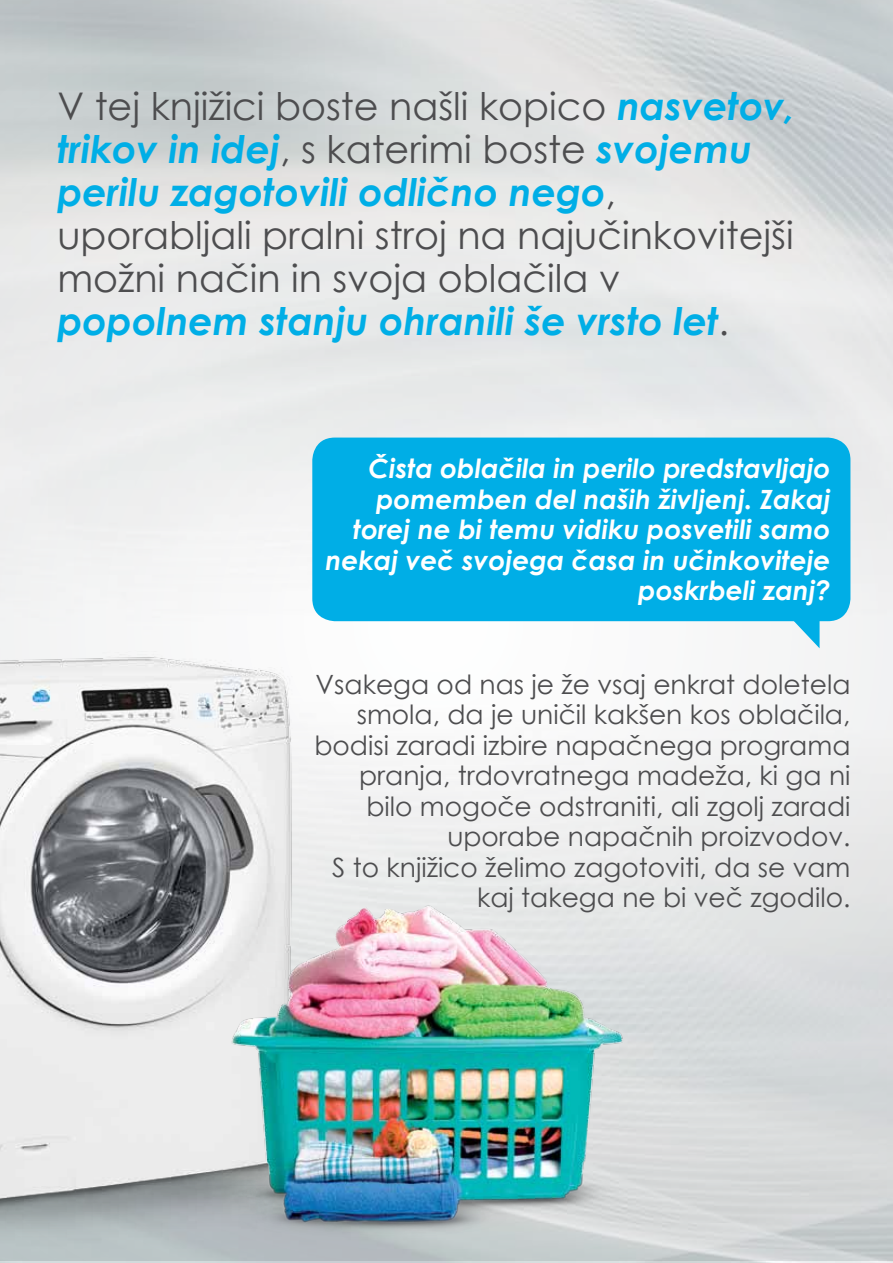
<style>
.page{position:relative;width:893px;height:1263px;background:#fff}
.page>*{position:absolute;margin:0;border:0;box-sizing:border-box;transform-origin:0 0}
.t1{font:38.1px/43px "Century Gothic";color:#4d4d4f}
.t2{font:26.55px/30.6px "Century Gothic";color:#4d4d4f;text-align:right}
.t3{font:italic 700 26.55px/30.6px "Century Gothic";color:#fff;text-align:right}
.s1{font-weight:700;font-style:italic;color:#00aee6}
</style>
<div class="page">
<img style="left:0;top:0;width:893px;height:1263px">
<img style="left:0;top:624px;width:428px;height:639px">
<img style="left:121px;top:881px;width:615px;height:382px">
<div style="left:312px;top:438px;width:538px;height:183px;background:#00aee6;border-radius:23px"></div>
<svg style="left:769px;top:621px;width:51px;height:27px"></svg>
<h1 class="t1" style="left:57px;top:84px;width:740px">V tej knjižici boste našli kopico <span class="s1">nasvetov, trikov in idej</span>, s katerimi boste <span class="s1">svojemu perilu zagotovili odlično nego</span>, uporabljali pralni stroj na najučinkovitejši možni način in svoja oblačila v <span class="s1">popolnem stanju ohranili še vrsto let</span>.</h1>
<p class="t3" style="left:326px;top:452px;width:507px">Čista oblačila in perilo predstavljajo pomemben del naših življenj. Zakaj torej ne bi temu vidiku posvetili samo nekaj več svojega časa in učinkoviteje poskrbeli zanj?</p>
<p class="t2" style="left:314px;top:668px;width:538px">Vsakega od nas je že vsaj enkrat doletela smola, da je uničil kakšen kos oblačila, bodisi zaradi izbire napačnega programa pranja, trdovratnega madeža, ki ga ni bilo mogoče odstraniti, ali zgolj zaradi uporabe napačnih proizvodov.<br>S to knjižico želimo zagotoviti, da se vam kaj takega ne bi več zgodilo.</p>
</div>
